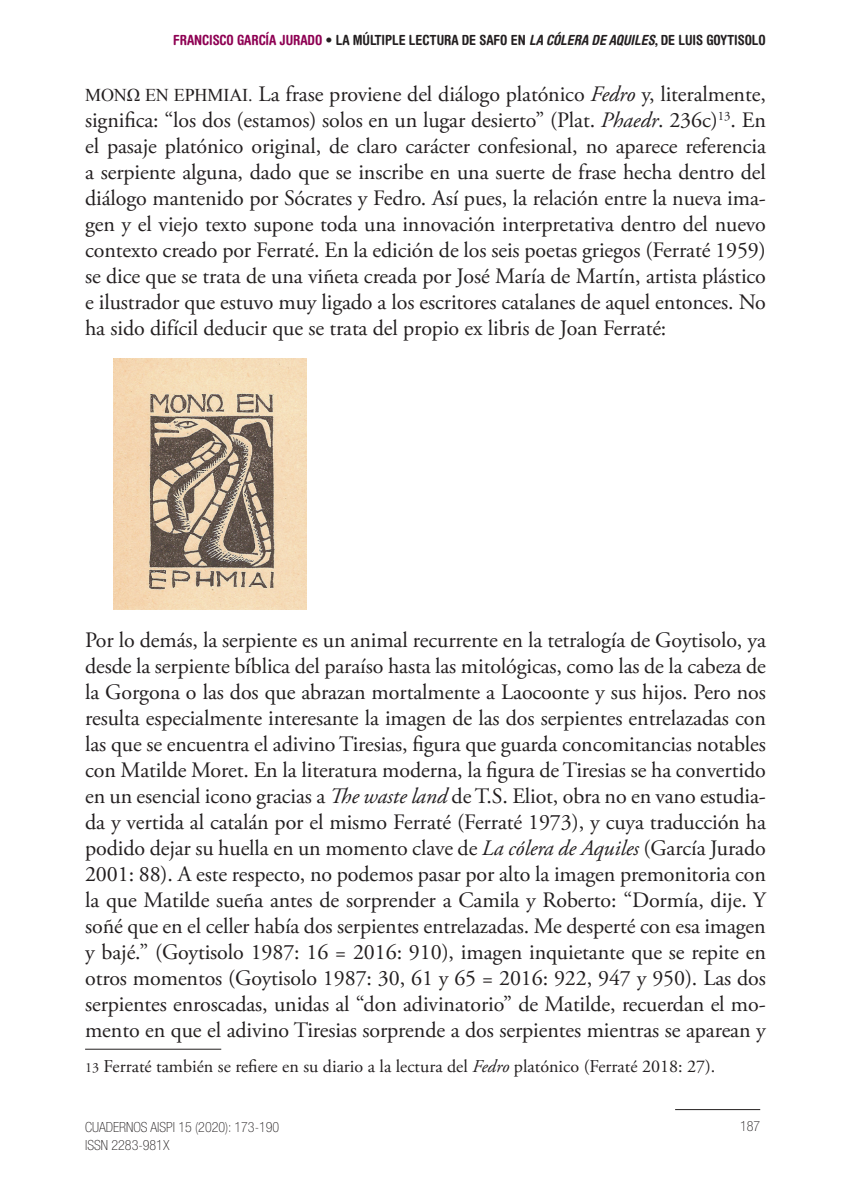
<style>
.page{position:relative;width:851px;height:1191px;background:#fff}
.page>*{position:absolute;margin:0;border:0;box-sizing:border-box;transform-origin:0 0}
.t1{font:22px/26px "Adobe Garamond Pro";letter-spacing:-.005em;color:#231f20;text-align:justify}
.t2{font:18px "Adobe Garamond Pro";color:#231f20}
.t3{font:700 condensed 14px "Helvetica Rounded LT Std";letter-spacing:-.005em;color:#231f20}
.t4{font:100 condensed 14px/18px "Helvetica Neue";color:#231f20}
.s1{color:#8e0053}
.s2{font-family:"Helvetica Neue LT Std";font-weight:300}
.s3{font-style:italic}
.s4{font-family:"Times New Roman";font-size:18px}
.s5{font-size:18px}
.s6{font-size:14px}
</style>
<div class="page">
<hr style="left:675px;top:1109px;width:85px;height:1px;background:#231f20">
<img style="left:113px;top:358px;width:194px;height:252px">
<hr style="left:85px;top:1048px;width:136px;height:1px;background:#231f20">
<p class="t3" style="left:173px;top:31px;width:594px"><span class="s1">FRANCISCO GARCÍA JURADO</span> <span class="s2">•</span> LA MÚLTIPLE LECTURA DE SAFO EN <span class="s3">LA CÓLERA DE AQUILES</span>, DE LUIS GOYTISOLO</p>
<p class="t1" style="left:85px;top:82px;width:682px"><span class="s4">ΜΟΝΩ ΕΝ ΕΡΗΜΙΑΙ</span><span class="s5">.</span> La frase proviene del diálogo platónico <span class="s3">Fedro</span> y, literalmente, significa: “los dos (estamos) solos en un lugar desierto” (Plat. <span class="s3">Phaedr</span>. 236c)<sup>13</sup>. En el pasaje platónico original, de claro carácter confesional, no aparece referencia a serpiente alguna, dado que se inscribe en una suerte de frase hecha dentro del diálogo mantenido por Sócrates y Fedro. Así pues, la relación entre la nueva ima&shy;gen y el viejo texto supone toda una innovación interpretativa dentro del nuevo contexto creado por Ferraté. En la edición de los seis poetas griegos (Ferraté 1959) se dice que se trata de una viñeta creada por José María de Martín, artista plástico e ilustrador que estuvo muy ligado a los escritores catalanes de aquel entonces. No ha sido difícil deducir que se trata del propio ex libris de Joan Ferraté:</p>
<p class="t1" style="left:85px;top:628px;width:682px">Por lo demás, la serpiente es un animal recurrente en la tetralogía de Goytisolo, ya desde la serpiente bíblica del paraíso hasta las mitológicas, como las de la cabeza de la Gorgona o las dos que abrazan mortalmente a Laocoonte y sus hijos. Pero nos resulta especialmente interesante la imagen de las dos serpientes entrelazadas con las que se encuentra el adivino Tiresias, figura que guarda concomitancias notables con Matilde Moret. En la literatura moderna, la figura de Tiresias se ha convertido en un esencial icono gracias a <span class="s3">The waste land</span> de T.S. Eliot, obra no en vano estudia&shy;da y vertida al catalán por el mismo Ferraté (Ferraté 1973), y cuya traducción ha podido dejar su huella en un momento clave de <span class="s3">La cólera de Aquiles</span> (García Jurado 2001: 88). A este respecto, no podemos pasar por alto la imagen premonitoria con la que Matilde sueña antes de sorprender a Camila y Roberto: “Dormía, dije. Y soñé que en el celler había dos serpientes entrelazadas. Me desperté con esa imagen y bajé.” (Goytisolo 1987: 16 = 2016: 910), imagen inquietante que se repite en otros momentos (Goytisolo 1987: 30, 61 y 65 = 2016: 922, 947 y 950). Las dos serpientes enroscadas, unidas al “don adivinatorio” de Matilde, recuerdan el mo&shy;mento en que el adivino Tiresias sorprende a dos serpientes mientras se aparean y</p>
<p class="t2" style="left:85px;top:1055px;width:631px"><span class="s6">13</span> Ferraté también se refiere en su diario a la lectura del <span class="s3">Fedro</span> platónico (Ferraté 2018: 27).</p>
<p class="t4" style="left:85px;top:1117px;width:196px">CUADERNOS AISPI 15 (2020): 173-190<br>ISSN 2283-981X</p>
<p class="t4" style="left:740px;top:1117px;width:22px">187</p>
</div>
